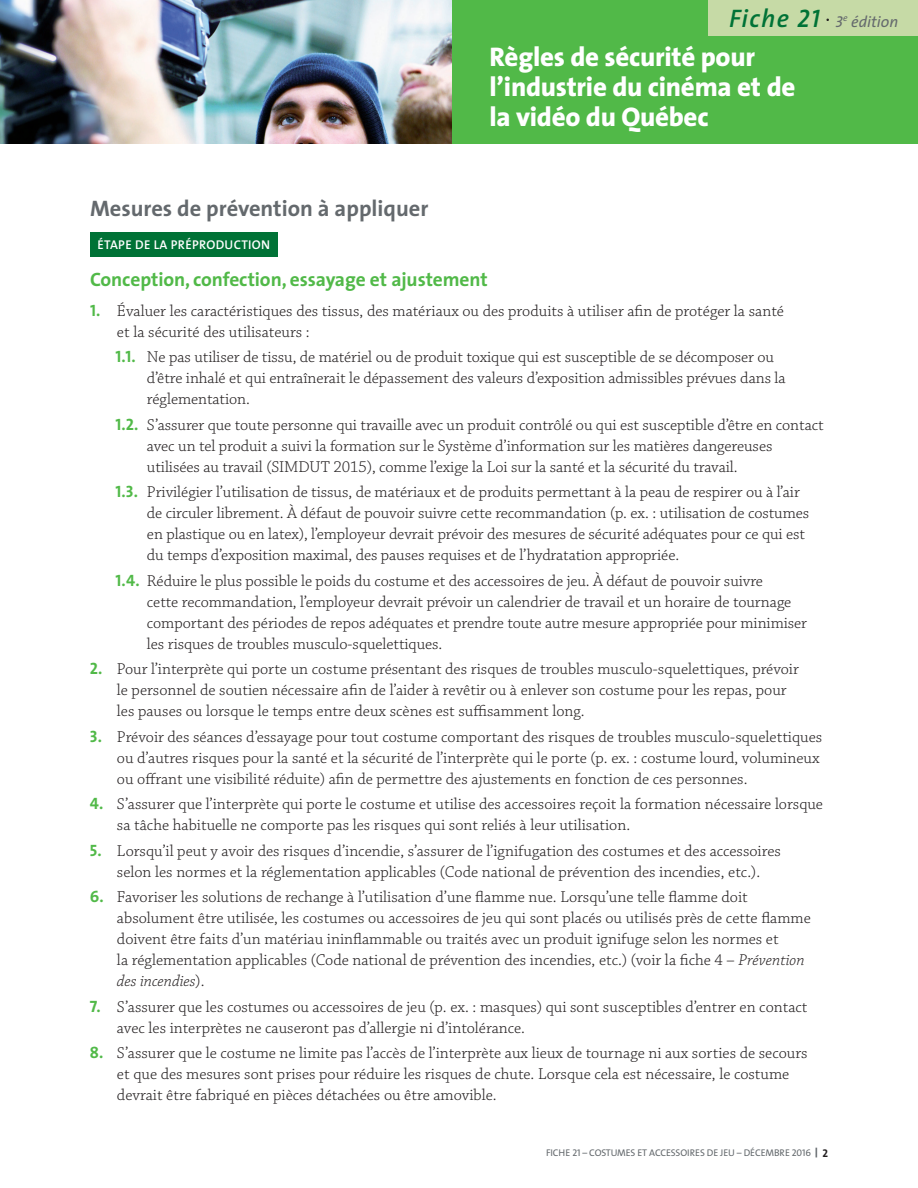
<style>
.page{position:relative;width:918px;height:1188px;background:#fff}
.page>*{position:absolute;margin:0;border:0;box-sizing:border-box;transform-origin:0 0}
.t1{font:800 27px/30px "The Sans";letter-spacing:-.01em;color:#fff}
.t2{font:700 22.5px "The Sans";color:#64696d}
.t3{font:700 19.5px "The Sans";letter-spacing:-.005em;color:#51b948}
.t4{font:300 16.5px/21px "Chaparral Pro";color:#231f20}
.t5{font:italic 15.75px "The Sans";color:#64696d}
.t6{font:600 12.75px "The Sans";letter-spacing:.025em;color:#fff}
.t7{font:9.75px "The Sans Caps";letter-spacing:-.01em;color:#64696d}
.s1{font-weight:600;font-size:25.5px;color:#007236}
.s2{font-family:"The Sans Semi Bold Caps";font-size:25.5px;color:#007236}
.s3{font-family:"The Sans Caps"}
.s4{font-family:"The Sans Bold Caps";font-weight:400;color:#51b948}
.s5{font-style:italic}
.s6{font-family:"The Sans Bold Caps";font-size:11.25px;color:#231f20}
</style>
<div class="page">
<div style="left:451px;top:0;width:467px;height:144px;background:#51b948"></div>
<img style="left:0;top:0;width:452px;height:144px">
<div style="left:708px;top:0;width:210px;height:36px;background:#c6daa6"></div>
<div style="left:90px;top:232px;width:188px;height:25px;background:#007236"></div>
<p class="t5" style="left:729px;top:9px;width:171px"><span class="s1">Fiche</span> <span class="s2">21</span> <span class="s3">3</span><sup>e</sup> édition</p>
<h2 class="t2" style="left:90px;top:190px;width:340px">Mesures de prévention à appliquer</h2>
<p class="t6" style="left:98px;top:234px;width:174px">ÉTAPE DE LA PRÉPRODUCTION</p>
<h1 class="t1" style="left:490px;top:41px;width:308px">Règles de sécurité pour l’industrie du cinéma et de la vidéo du Québec</h1>
<p class="t3" style="left:90px;top:263px;width:399px">Conception, confection, essayage et ajustement</p>
<p class="t4" style="left:117px;top:301px;width:668px;text-indent:-27px"><span class="s4">1.</span> Évaluer les caractéristiques des tissus, des matériaux ou des produits à utiliser afin de protéger la santé et la sécurité des utilisateurs :</p>
<p class="t4" style="left:147px;top:347px;width:640px;text-indent:-31px"><span class="s4">1.1.</span> Ne pas utiliser de tissu, de matériel ou de produit toxique qui est susceptible de se décomposer ou d’être inhalé et qui entraînerait le dépassement des valeurs d’exposition admissibles prévues dans la réglementation.</p>
<p class="t4" style="left:147px;top:415px;width:678px;text-indent:-31px"><span class="s4">1.2.</span> S’assurer que toute personne qui travaille avec un produit contrôlé ou qui est susceptible d’être en contact avec un tel produit a suivi la formation sur le Système d’information sur les matières dangereuses utilisées au travail (SIMDUT 2015), comme l’exige la Loi sur la santé et la sécurité du travail.</p>
<p class="t4" style="left:147px;top:482px;width:664px;text-indent:-31px"><span class="s4">1.3.</span> Privilégier l’utilisation de tissus, de matériaux et de produits permettant à la peau de respirer ou à l’air de circuler librement. À défaut de pouvoir suivre cette recommandation (p. ex. : utilisation de costumes en plastique ou en latex), l’employeur devrait prévoir des mesures de sécurité adéquates pour ce qui est du temps d’exposition maximal, des pauses requises et de l’hydratation appropriée.</p>
<p class="t4" style="left:147px;top:571px;width:662px;text-indent:-31px"><span class="s4">1.4.</span> Réduire le plus possible le poids du costume et des accessoires de jeu. À défaut de pouvoir suivre<br>cette recommandation, l’employeur devrait prévoir un calendrier de travail et un horaire de tournage comportant des périodes de repos adéquates et prendre toute autre mesure appropriée pour minimiser les risques de troubles musculo-squelettiques.</p>
<p class="t4" style="left:117px;top:659px;width:683px;text-indent:-27px"><span class="s4">2.</span> Pour l’interprète qui porte un costume présentant des risques de troubles musculo-squelettiques, prévoir le personnel de soutien nécessaire afin de l’aider à revêtir ou à enlever son costume pour les repas, pour les pauses ou lorsque le temps entre deux scènes est suffisamment long.</p>
<p class="t4" style="left:117px;top:727px;width:707px;text-indent:-27px"><span class="s4">3.</span> Prévoir des séances d’essayage pour tout costume comportant des risques de troubles musculo-squelettiques ou d’autres risques pour la santé et la sécurité de l’interprète qui le porte (p. ex. : costume lourd, volumineux ou offrant une visibilité réduite) afin de permettre des ajustements en fonction de ces personnes.</p>
<p class="t4" style="left:117px;top:794px;width:708px;text-indent:-27px"><span class="s4">4.</span> S’assurer que l’interprète qui porte le costume et utilise des accessoires reçoit la formation nécessaire lorsque sa tâche habituelle ne comporte pas les risques qui sont reliés à leur utilisation.</p>
<p class="t4" style="left:90px;top:841px;width:692px;text-align:center"><span class="s4">5.</span> Lorsqu’il peut y avoir des risques d’incendie, s’assurer de l’ignifugation des costumes et des accessoires selon les normes et la réglementation applicables (Code national de prévention des incendies, etc.).</p>
<p class="t4" style="left:117px;top:887px;width:695px;text-indent:-27px"><span class="s4">6.</span> Favoriser les solutions de rechange à l’utilisation d’une flamme nue. Lorsqu’une telle flamme doit absolument être utilisée, les costumes ou accessoires de jeu qui sont placés ou utilisés près de cette flamme doivent être faits d’un matériau ininflammable ou traités avec un produit ignifuge selon les normes et<br>la réglementation applicables (Code national de prévention des incendies, etc.) (voir la fiche 4 – <span class="s5">Prévention des incendies</span>).</p>
<p class="t4" style="left:117px;top:997px;width:692px;text-indent:-27px"><span class="s4">7.</span> S’assurer que les costumes ou accessoires de jeu (p. ex. : masques) qui sont susceptibles d’entrer en contact avec les interprètes ne causeront pas d’allergie ni d’intolérance.</p>
<p class="t4" style="left:117px;top:1043px;width:692px;text-indent:-27px"><span class="s4">8.</span> S’assurer que le costume ne limite pas l’accès de l’interprète aux lieux de tournage ni aux sorties de secours et que des mesures sont prises pour réduire les risques de chute. Lorsque cela est nécessaire, le costume devrait être fabriqué en pièces détachées ou être amovible.</p>
<p class="t7" style="left:546px;top:1145px;width:283px">FICHE 21 – COSTUMES ET ACCESSOIRES DE JEU – DÉCEMBRE 2016 <sup>|</sup> <span class="s6">2</span></p>
</div>
